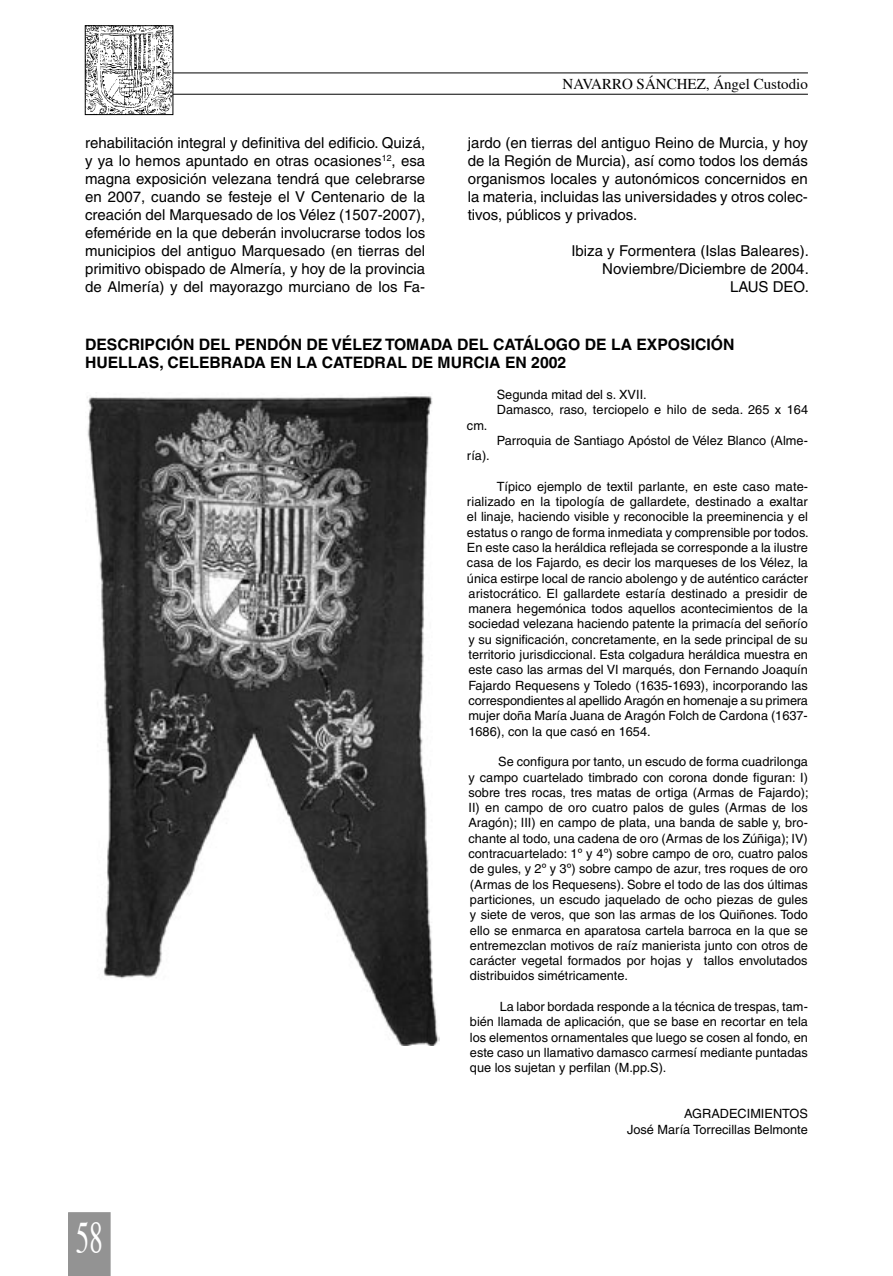
<style>
.page{position:relative;width:893px;height:1276px;background:#fff}
.page>*{position:absolute;margin:0;border:0;box-sizing:border-box;transform-origin:0 0}
.t1{font:45px "Times";color:#fff;scale:.6 1}
.SubtítulilloIntr{font:700 15.75px/18px "Helvetica";color:#000}
.Cuerpo_de_texto{font:15px/18px "Helvetica";color:#000;text-align:justify}
.t2{font:15px "Times";color:#000}
.Cuerpo_de_texto-2{font:12.75px/15.3px "Helvetica";color:#000;text-align:justify}
</style>
<div class="page">
<hr style="left:85px;top:73px;width:723px;height:1px;background:#000">
<hr style="left:85px;top:94px;width:723px;height:1px;background:#000">
<img style="left:87px;top:28px;width:84px;height:85px">
<div style="left:85px;top:26px;width:88px;height:89px;border:1px solid #000"></div>
<div style="left:68px;top:1212px;width:43px;height:64px;background:#939393"></div>
<img style="left:87px;top:396px;width:353px;height:650px">
<p class="t2" style="left:563px;top:74px;width:247px">NAVARRO SÁNCHEZ, Ángel Custodio</p>
<p class="Cuerpo_de_texto" style="left:85px;top:133px;width:342px">rehabilitación integral y definitiva del edificio. Quizá, y ya lo hemos apuntado en otras ocasiones<sup>12</sup>, esa magna exposición velezana tendrá que celebrarse en 2007, cuando se festeje el V Centenario de la creación del Marquesado de los Vélez (1507-2007), efeméride en la que deberán involucrarse todos los municipios del antiguo Marquesado (en tierras del primitivo obispado de Almería, y hoy de la provincia de Almería) y del mayorazgo murciano de los Fa-</p>
<p class="Cuerpo_de_texto" style="left:468px;top:133px;width:342px">jardo (en tierras del antiguo Reino de Murcia, y hoy de la Región de Murcia), así como todos los demás organismos locales y autonómicos concernidos en la materia, incluidas las universidades y otros colec&shy;tivos, públicos y privados.</p>
<p class="Cuerpo_de_texto" style="left:571px;top:241px;width:239px">Ibiza y Formentera (Islas Baleares).</p>
<p class="Cuerpo_de_texto" style="left:602px;top:259px;width:208px">Noviembre/Diciembre de 2004.</p>
<p class="Cuerpo_de_texto" style="left:730px;top:277px;width:80px">LAUS DEO.</p>
<p class="SubtítulilloIntr" style="left:85px;top:335px;width:651px">DESCRIPCIÓN DEL PENDÓN DE VÉLEZ TOMADA DEL CATÁLOGO DE LA EXPOSICIÓN<br>HUELLAS, CELEBRADA EN LA CATEDRAL DE MURCIA EN 2002</p>
<p class="Cuerpo_de_texto-2" style="left:497px;top:387px;width:152px">Segunda mitad del s. XVII.</p>
<p class="Cuerpo_de_texto-2" style="left:497px;top:402px;width:313px">Damasco, raso, terciopelo e hilo de seda. 265 x 164</p>
<p class="Cuerpo_de_texto-2" style="left:467px;top:417px;width:22px">cm.</p>
<p class="Cuerpo_de_texto-2" style="left:497px;top:433px;width:313px">Parroquia de Santiago Apóstol de Vélez Blanco (Alme-</p>
<p class="Cuerpo_de_texto-2" style="left:467px;top:448px;width:24px">ría).</p>
<p class="Cuerpo_de_texto-2" style="left:467px;top:478px;width:343px;text-indent:30px">Típico ejemplo de textil parlante, en este caso mate&shy;rializado en la tipología de gallardete, destinado a exaltar el linaje, haciendo visible y reconocible la preeminencia y el estatus o rango de forma inmediata y comprensible por todos.<br>En este caso la heráldica reflejada se corresponde a la ilustre casa de los Fajardo, es decir los marqueses de los Vélez, la única estirpe local de rancio abolengo y de auténtico carácter aristocrático. El gallardete estaría destinado a presidir de manera hegemónica todos aquellos acontecimientos de la sociedad velezana haciendo patente la primacía del señorío y su significación, concretamente, en la sede principal de su territorio jurisdiccional. Esta colgadura heráldica muestra en este caso las armas del VI marqués, don Fernando Joaquín Fajardo Requesens y Toledo (1635-1693), incorporando las correspondientes al apellido Aragón en homenaje a su primera mujer doña María Juana de Aragón Folch de Cardona (1637- 1686), con la que casó en 1654.</p>
<p class="Cuerpo_de_texto-2" style="left:468px;top:754px;width:342px;text-indent:30px">Se configura por tanto, un escudo de forma cuadrilonga y campo cuartelado timbrado con corona donde figuran: I) sobre tres rocas, tres matas de ortiga (Armas de Fajardo); II) en campo de oro cuatro palos de gules (Armas de los Aragón); III) en campo de plata, una banda de sable y, bro&shy;chante al todo, una cadena de oro (Armas de los Zúñiga); IV) contracuartelado: 1º y 4º) sobre campo de oro, cuatro palos de gules, y 2º y 3º) sobre campo de azur, tres roques de oro (Armas de los Requesens). Sobre el todo de las dos últimas particiones, un escudo jaquelado de ocho piezas de gules y siete de veros, que son las armas de los Quiñones. Todo ello se enmarca en aparatosa cartela barroca en la que se entremezclan motivos de raíz manierista junto con otros de carácter vegetal formados por hojas y tallos envolutados distribuidos simétricamente.</p>
<p class="Cuerpo_de_texto-2" style="left:470px;top:999px;width:340px;text-indent:30px">La labor bordada responde a la técnica de trespas, tam&shy;bién llamada de aplicación, que se base en recortar en tela los elementos ornamentales que luego se cosen al fondo, en este caso un llamativo damasco carmesí mediante puntadas que los sujetan y perfilan (M.pp.S).</p>
<p class="Cuerpo_de_texto-2" style="left:684px;top:1106px;width:125px">AGRADECIMIENTOS</p>
<p class="Cuerpo_de_texto-2" style="left:627px;top:1121px;width:182px">José María Torrecillas Belmonte</p>
<h1 class="t1" style="left:76px;top:1209px;width:47px">58</h1>
</div>
